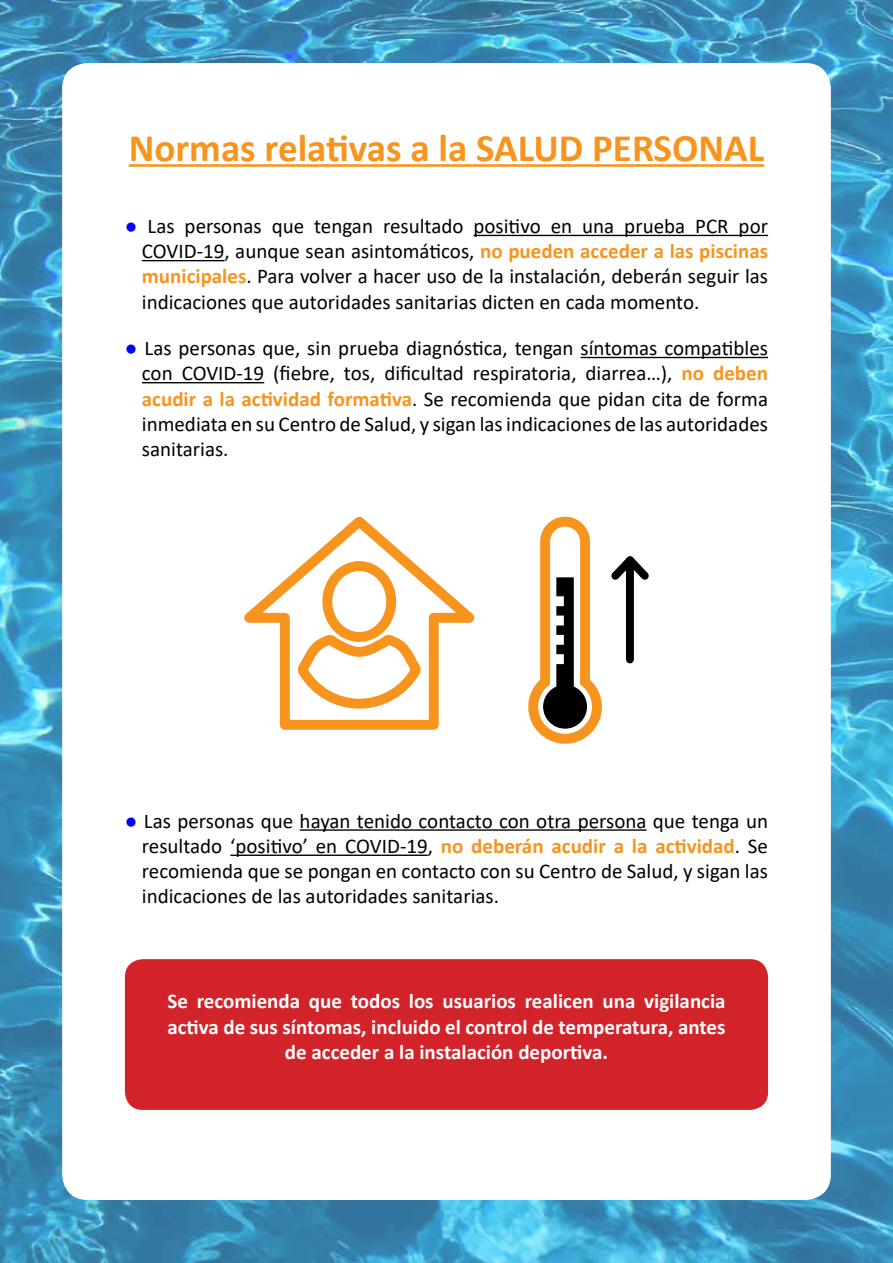
<style>
.page{position:relative;width:893px;height:1263px;background:#fff}
.page>*{position:absolute;margin:0;border:0;box-sizing:border-box;transform-origin:0 0}
.t1{font:700 39px "Calibri";color:#f7941e}
.t2{font:21px/25.2px "Calibri";color:#000;text-align:justify}
.t3{font:700 21px/25.2px "Calibri";color:#fff;text-align:center}
.s1{color:#00f}
.s2{font-weight:700;color:#f7941e}
</style>
<div class="page">
<img style="left:0;top:0;width:893px;height:1263px">
<div style="left:62px;top:63px;width:769px;height:1137px;background:#fff;border-radius:26px"></div>
<div style="left:125px;top:959px;width:643px;height:151px;background:#d2232a;border-radius:18px"></div>
<hr style="left:129px;top:164px;width:635px;height:3px;background:#f7941e">
<hr style="left:473px;top:235px;width:295px;height:1px;background:#000">
<hr style="left:142px;top:260px;width:82px;height:1px;background:#000">
<hr style="left:581px;top:357px;width:187px;height:1px;background:#000">
<hr style="left:142px;top:382px;width:122px;height:1px;background:#000">
<hr style="left:300px;top:829px;width:347px;height:2px;background:#000">
<hr style="left:230px;top:854px;width:198px;height:2px;background:#000">
<svg style="left:528px;top:516px;width:121px;height:228px"></svg>
<div style="left:551px;top:596px;width:13px;height:10px;background:#fff"></div>
<div style="left:551px;top:616px;width:13px;height:9px;background:#fff"></div>
<div style="left:551px;top:635px;width:13px;height:10px;background:#fff"></div>
<div style="left:551px;top:654px;width:13px;height:10px;background:#fff"></div>
<svg style="left:244px;top:522px;width:231px;height:208px"></svg>
<h1 class="t1" style="left:129px;top:121px;width:637px">Normas relativas a la SALUD PERSONAL</h1>
<p class="t2" style="left:142px;top:213px;width:628px;text-indent:-17px"><span class="s1">●</span> Las personas que tengan resultado positivo en una prueba PCR por COVID-19, aunque sean asintomáticos, <span class="s2">no pueden acceder a las piscinas municipales</span>. Para volver a hacer uso de la instalación, deberán seguir las indicaciones que autoridades sanitarias dicten en cada momento.</p>
<p class="t2" style="left:142px;top:335px;width:628px;text-indent:-17px"><span class="s1">●</span> Las personas que, sin prueba diagnóstica, tengan síntomas compatibles con COVID-19 (fiebre, tos, dificultad respiratoria, diarrea…), <span class="s2">no deben acudir a la actividad formativa</span>. Se recomienda que pidan cita de forma inmediata en su Centro de Salud, y sigan las indicaciones de las autoridades sanitarias.</p>
<p class="t2" style="left:142px;top:807px;width:628px;text-indent:-17px"><span class="s1">●</span> Las personas que hayan tenido contacto con otra persona que tenga un resultado ‘positivo’ en COVID-19, <span class="s2">no deberán acudir a la actividad</span>. Se recomienda que se pongan en contacto con su Centro de Salud, y sigan las indicaciones de las autoridades sanitarias.</p>
<p class="t3" style="left:167px;top:988px;width:560px">Se recomienda que todos los usuarios realicen una vigilancia activa de sus síntomas, incluido el control de temperatura, antes de acceder a la instalación deportiva.</p>
</div>
